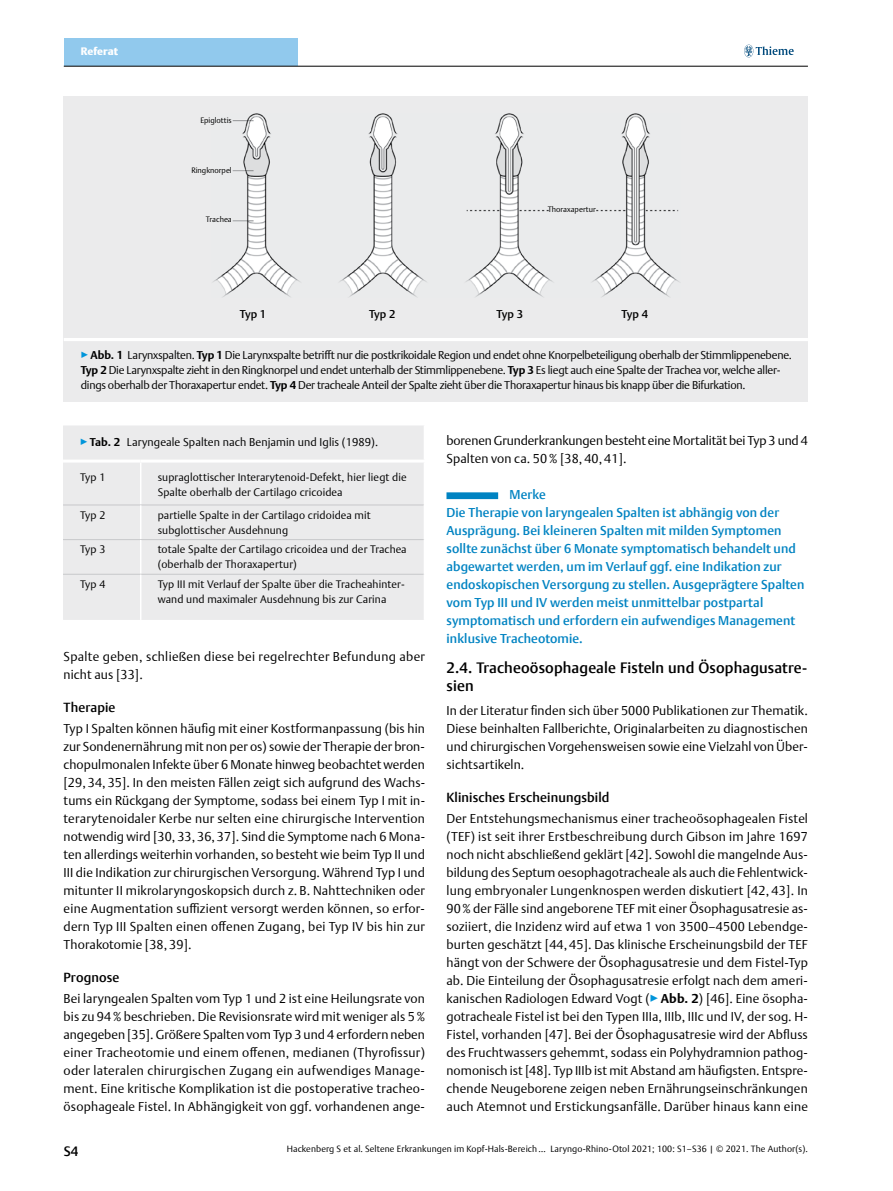
<style>
.page{position:relative;width:893px;height:1191px;background:#fff}
.page>*{position:absolute;margin:0;border:0;box-sizing:border-box;transform-origin:0 0}
.t1{font:500 15px/18px "Thieme Argo 2011";letter-spacing:.01em;color:#000}
.t2{font:500 13.5px "Thieme Argo 2011";color:#000}
.t3{font:500 13.2px "Thieme Argo 2011";letter-spacing:.01em;color:#000}
.t4{font:300 12.75px/18px "Thieme Argo 2011";letter-spacing:.01em;color:#000;text-align:justify}
.t5{font:500 12.75px/18px "Thieme Argo 2011";letter-spacing:.01em;color:#0083c2}
.t6{font:300 12.75px/18px "Thieme Argo 2011";letter-spacing:-.01em;color:#000}
.t7{font:300 11.25px/15px "Thieme Argo 2011";letter-spacing:-.02em;color:#000}
.t8{font:300 11.25px "Thieme Argo 2011";letter-spacing:.01em;color:#000}
.t9{font:500 11.25px "Thieme Argo 2011";letter-spacing:-.035em;color:#000}
.t10{font:300 10.8px/15px "Thieme Argo 2011";letter-spacing:.01em;color:#000}
.t11{font:900 10.8px "Thieme Argo 2011";letter-spacing:.005em;color:#fff}
.t12{font:300 9px "Thieme Argo 2011";letter-spacing:.01em;color:#000}
.t13{font:300 7.8px "Thieme Argo 2011";color:#000}
.s1{color:#0095da}
.s2{font-weight:700}
</style>
<div class="page">
<div style="left:64px;top:38px;width:234px;height:28px;background:#91c9ed"></div>
<svg style="left:744px;top:45px;width:50px;height:12px"></svg>
<hr style="left:64px;top:66px;width:744px;height:1px;background:#000">
<div style="left:446px;top:492px;width:52px;height:7px;background:#0083c2"></div>
<div style="left:64px;top:337px;width:744px;height:65px;background:#ebebec"></div>
<hr style="left:64px;top:338px;width:744px;height:3px;background:#fff">
<div style="left:64px;top:96px;width:744px;height:241px;background:#ebebec"></div>
<img style="left:213px;top:113px;width:466px;height:184px">
<div style="left:63px;top:425px;width:361px;height:195px;background:#ebebec"></div>
<hr style="left:63px;top:459px;width:78px;height:3px;background:#fff">
<hr style="left:141px;top:459px;width:284px;height:3px;background:#fff">
<hr style="left:140px;top:462px;width:1px;height:42px;background:#fff">
<hr style="left:63px;top:504px;width:78px;height:1px;background:#c7c8ca">
<hr style="left:141px;top:504px;width:283px;height:1px;background:#c7c8ca">
<hr style="left:140px;top:505px;width:1px;height:34px;background:#fff">
<hr style="left:63px;top:539px;width:78px;height:1px;background:#c7c8ca">
<hr style="left:141px;top:539px;width:283px;height:1px;background:#c7c8ca">
<hr style="left:140px;top:540px;width:1px;height:34px;background:#fff">
<hr style="left:63px;top:574px;width:78px;height:1px;background:#c7c8ca">
<hr style="left:141px;top:574px;width:283px;height:1px;background:#c7c8ca">
<hr style="left:140px;top:574px;width:1px;height:46px;background:#fff">
<p class="t11" style="left:81px;top:44px;width:39px">Referat</p>
<p class="t13" style="left:200px;top:115px;width:33px">Epiglottis</p>
<p class="t13" style="left:191px;top:165px;width:42px">Ringknorpel</p>
<p class="t13" style="left:206px;top:214px;width:27px">Trachea</p>
<p class="t9" style="left:240px;top:306px;width:28px">Typ 1</p>
<p class="t13" style="left:548px;top:204px;width:50px">Thoraxapertur</p>
<p class="t9" style="left:369px;top:306px;width:28px">Typ 2</p>
<p class="t9" style="left:496px;top:306px;width:28px">Typ 3</p>
<p class="t9" style="left:622px;top:306px;width:28px">Typ 4</p>
<p class="t7" style="left:81px;top:347px;width:712px"><span class="s1">▶</span><span class="s2">Abb. 1</span> Larynxspalten. <span class="s2">Typ 1</span> Die Larynxspalte betrifft nur die postkrikoidale Region und endet ohne Knorpelbeteiligung oberhalb der Stimmlippenebene.<br><span class="s2">Typ 2</span> Die Larynxspalte zieht in den Ringknorpel und endet unterhalb der Stimmlippenebene. <span class="s2">Typ 3</span> Es liegt auch eine Spalte der Trachea vor, welche aller&shy;dings oberhalb der Thoraxapertur endet. <span class="s2">Typ 4</span> Der tracheale Anteil der Spalte zieht über die Thoraxapertur hinaus bis knapp über die Bifurkation.</p>
<p class="t8" style="left:80px;top:435px;width:300px"><span class="s1">▶</span><span class="s2">Tab. 2</span> Laryngeale Spalten nach Benjamin und Iglis (1989).</p>
<p class="t10" style="left:80px;top:470px;width:27px">Typ 1</p>
<p class="t10" style="left:158px;top:470px;width:250px">supraglottischer Interarytenoid-Defekt, hier liegt die<br>Spalte oberhalb der Cartilago cricoidea</p>
<p class="t10" style="left:80px;top:507px;width:27px">Typ 2</p>
<p class="t10" style="left:158px;top:507px;width:214px">partielle Spalte in der Cartilago cridoidea mit subglottischer Ausdehnung</p>
<p class="t10" style="left:80px;top:541px;width:27px">Typ 3</p>
<p class="t10" style="left:158px;top:541px;width:250px">totale Spalte der Cartilago cricoidea und der Trachea (oberhalb der Thoraxapertur)</p>
<p class="t10" style="left:80px;top:576px;width:27px">Typ 4</p>
<p class="t10" style="left:158px;top:576px;width:248px">Typ III mit Verlauf der Spalte über die Tracheahinter&shy;wand und maximaler Ausdehnung bis zur Carina</p>
<p class="t4" style="left:64px;top:647px;width:363px">Spalte geben, schließen diese bei regelrechter Befundung aber nicht aus [33].</p>
<p class="t3" style="left:64px;top:699px;width:53px">Therapie</p>
<p class="t4" style="left:64px;top:719px;width:363px">Typ I Spalten können häufig mit einer Kostformanpassung (bis hin zur Sondenernährung mit non per os) sowie der Therapie der bron&shy;chopulmonalen Infekte über 6 Monate hinweg beobachtet werden [29, 34, 35]. In den meisten Fällen zeigt sich aufgrund des Wachs&shy;tums ein Rückgang der Symptome, sodass bei einem Typ I mit in&shy;terarytenoidaler Kerbe nur selten eine chirurgische Intervention notwendig wird [30, 33, 36, 37]. Sind die Symptome nach 6 Mona&shy;ten allerdings weiterhin vorhanden, so besteht wie beim Typ II und III die Indikation zur chirurgischen Versorgung. Während Typ I und mitunter II mikrolaryngoskopsich durch z. B. Nahttechniken oder eine Augmentation suffizient versorgt werden können, so erfor&shy;dern Typ III Spalten einen offenen Zugang, bei Typ IV bis hin zur Thorakotomie [38, 39].</p>
<p class="t3" style="left:64px;top:969px;width:57px">Prognose</p>
<p class="t4" style="left:64px;top:989px;width:363px">Bei laryngealen Spalten vom Typ 1 und 2 ist eine Heilungsrate von bis zu 94% beschrieben. Die Revisionsrate wird mit weniger als 5% angegeben [35]. Größere Spalten vom Typ 3 und 4 erfordern neben einer Tracheotomie und einem offenen, medianen (Thyrofissur) oder lateralen chirurgischen Zugang ein aufwendiges Manage&shy;ment. Eine kritische Komplikation ist die postoperative tracheo&shy;ösophageale Fistel. In Abhängigkeit von ggf. vorhandenen ange-</p>
<p class="t6" style="left:446px;top:431px;width:363px">borenen Grunderkrankungen besteht eine Mortalität bei Typ 3 und 4<br>Spalten von ca. 50% [38, 40, 41].</p>
<p class="t5" style="left:446px;top:485px;width:359px;text-indent:63px">Merke<br>Die Therapie von laryngealen Spalten ist abhängig von der Ausprägung. Bei kleineren Spalten mit milden Symptomen sollte zunächst über 6 Monate symptomatisch behandelt und abgewartet werden, um im Verlauf ggf. eine Indikation zur endoskopischen Versorgung zu stellen. Ausgeprägtere Spalten vom Typ III und IV werden meist unmittelbar postpartal symptomatisch und erfordern ein aufwendiges Management inklusive Tracheotomie.</p>
<p class="t1" style="left:446px;top:658px;width:362px">2.4. Tracheoösophageale Fisteln und Ösophagusatre&shy;sien</p>
<p class="t4" style="left:446px;top:701px;width:363px">In der Literatur finden sich über 5000 Publikationen zur Thematik.<br>Diese beinhalten Fallberichte, Originalarbeiten zu diagnostischen und chirurgischen Vorgehensweisen sowie eine Vielzahl von Über&shy;sichtsartikeln.</p>
<p class="t3" style="left:446px;top:789px;width:164px">Klinisches Erscheinungsbild</p>
<p class="t4" style="left:446px;top:809px;width:363px">Der Entstehungsmechanismus einer tracheoösophagealen Fistel (TEF) ist seit ihrer Erstbeschreibung durch Gibson im Jahre 1697 noch nicht abschließend geklärt [42]. Sowohl die mangelnde Aus&shy;bildung des Septum oesophagotracheale als auch die Fehlentwick&shy;lung embryonaler Lungenknospen werden diskutiert [42, 43]. In 90% der Fälle sind angeborene TEF mit einer Ösophagusatresie as&shy;soziiert, die Inzidenz wird auf etwa 1 von 3500–4500 Lebendge&shy;burten geschätzt [44, 45]. Das klinische Erscheinungsbild der TEF hängt von der Schwere der Ösophagusatresie und dem Fistel-Typ ab. Die Einteilung der Ösophagusatresie erfolgt nach dem ameri&shy;kanischen Radiologen Edward Vogt (<span class="s1">▶</span><span class="s2">Abb. 2</span>) [46]. Eine ösopha&shy;gotracheale Fistel ist bei den Typen IIIa, IIIb, IIIc und IV, der sog. H-Fistel, vorhanden [47]. Bei der Ösophagusatresie wird der Abfluss des Fruchtwassers gehemmt, sodass ein Polyhydramnion pathog&shy;nomonisch ist [48]. Typ IIIb ist mit Abstand am häufigsten. Entspre&shy;chende Neugeborene zeigen neben Ernährungseinschränkungen auch Atemnot und Erstickungsanfälle. Darüber hinaus kann eine</p>
<p class="t2" style="left:64px;top:1142px;width:16px">S4</p>
<p class="t12" style="left:287px;top:1143px;width:522px">Hackenberg S et al. Seltene Erkrankungen im Kopf-Hals-Bereich … Laryngo-Rhino-Otol 2021; 100: S1–S36 | © 2021. The Author(s).</p>
</div>
